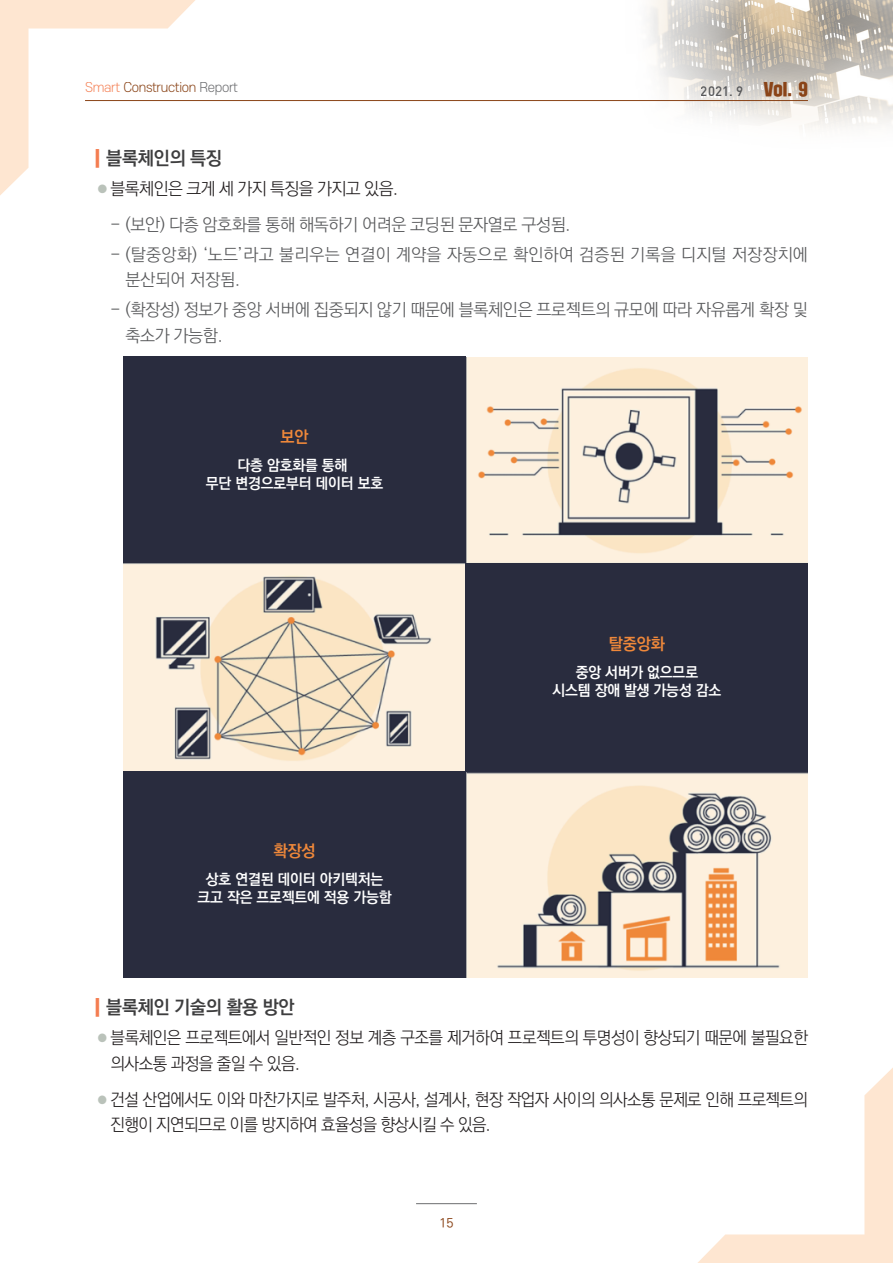
<style>
.page{position:relative;width:893px;height:1263px;background:#fff}
.page>*{position:absolute;margin:0;border:0;box-sizing:border-box;transform-origin:0 0}
.t1{font:700 18.75px "Ko Pub Dotum";letter-spacing:-.01em;color:#3e3e3f}
.t2{font:300 17.25px/25.5px "Ko Pub Dotum";letter-spacing:-.02em;color:#57585a}
.t3{font:300 17.25px/25.5px "Ko Pub Dotum";letter-spacing:-.03em;color:#231f20}
.t4{font:300 17.25px/25.5px "Ko Pub Dotum";letter-spacing:-.03em;color:#231f20;scale:.96 1}
.t5{font:300 17.25px/25.5px "Ko Pub Dotum";letter-spacing:.01em;color:#57585a}
.t6{font:700 16.5px "Ko Pub Dotum";letter-spacing:-.01em;color:#ef883a}
.t7{font:16.05px "SD Gd Gothic";color:#8a4418}
.t8{font:700 15px/18px "Ko Pub Dotum";letter-spacing:-.01em;color:#fff;text-align:center}
.t9{font:13.5px "Dinmed";color:#57585a}
.t10{font:300 12.9px "S Core Dream 3";letter-spacing:-.025em;color:#8a4418}
.t11{font:500 12.75px "Ko Pub Dotum";color:#8a4418}
.s1{color:#f5855b}
.s2{color:#6c6d70}
.s3{font-family:"SD Gd Gothic";font-weight:400;color:#f47d51}
.s4{font-size:10.5px;color:#bac2ba}
</style>
<div class="page">
<svg style="left:0;top:0;width:196px;height:195px"></svg>
<svg style="left:698px;top:1068px;width:195px;height:195px"></svg>
<hr style="left:416px;top:1203px;width:61px;height:1px;background:#6c6d70">
<img style="left:611px;top:0;width:282px;height:129px">
<hr style="left:85px;top:100px;width:723px;height:1px;background:#8a4418">
<img style="left:124px;top:357px;width:684px;height:620px">
<div style="left:123px;top:357px;width:343px;height:206px;background:#292c3e"></div>
<div style="left:123px;top:771px;width:343px;height:206px;background:#292c3e"></div>
<div style="left:466px;top:563px;width:342px;height:208px;background:#292c3e"></div>
<p class="t10" style="left:85px;top:78px;width:155px"><span class="s1">Smart</span> Construction <span class="s2">Report</span></p>
<p class="t9" style="left:701px;top:82px;width:44px">2021. 9</p>
<p class="t7" style="left:764px;top:81px;width:45px">Vol. 9</p>
<p class="t1" style="left:94px;top:149px;width:130px"><span class="s3">|</span> 블록체인의 특징</p>
<p class="t3" style="left:98px;top:177px;width:302px"><span class="s4">●</span> 블록체인은 크게 세 가지 특징을 가지고 있음.</p>
<p class="t2" style="left:111px;top:213px;width:462px">- (보안) 다층 암호화를 통해 해독하기 어려운 코딩된 문자열로 구성됨.</p>
<p class="t5" style="left:125px;top:242px;width:684px;text-indent:-15px">- (탈중앙화) ‘노드’라고 불리우는 연결이 계약을 자동으로 확인하여 검증된 기록을 디지털 저장장치에 분산되어 저장됨.</p>
<p class="t2" style="left:125px;top:298px;width:684px;text-indent:-15px">- (확장성) 정보가 중앙 서버에 집중되지 않기 때문에 블록체인은 프로젝트의 규모에 따라 자유롭게 확장 및 축소가 가능함.</p>
<p class="t6" style="left:281px;top:428px;width:30px">보안</p>
<p class="t8" style="left:206px;top:456px;width:179px">다층 암호화를 통해<br>무단 변경으로부터 데이터 보호</p>
<p class="t6" style="left:274px;top:842px;width:43px">확장성</p>
<p class="t8" style="left:198px;top:871px;width:196px">상호 연결된 데이터 아키텍처는 크고 작은 프로젝트에 적용 가능함</p>
<p class="t6" style="left:609px;top:635px;width:57px">탈중앙화</p>
<p class="t8" style="left:553px;top:663px;width:170px">중앙 서버가 없으므로<br>시스템 장애 발생 가능성 감소</p>
<p class="t1" style="left:94px;top:998px;width:203px"><span class="s3">|</span> 블록체인 기술의 활용 방안</p>
<p class="t3" style="left:111px;top:1026px;width:699px;text-indent:-13px"><span class="s4">●</span> 블록체인은 프로젝트에서 일반적인 정보 계층 구조를 제거하여 프로젝트의 투명성이 향상되기 때문에 불필요한 의사소통 과정을 줄일 수 있음.</p>
<p class="t4" style="left:111px;top:1087px;width:728px;text-indent:-13px"><span class="s4">●</span> 건설 산업에서도 이와 마찬가지로 발주처, 시공사, 설계사, 현장 작업자 사이의 의사소통 문제로 인해 프로젝트의 진행이 지연되므로 이를 방지하여 효율성을 향상시킬 수 있음.</p>
<p class="t11" style="left:439px;top:1216px;width:15px">15</p>
</div>
